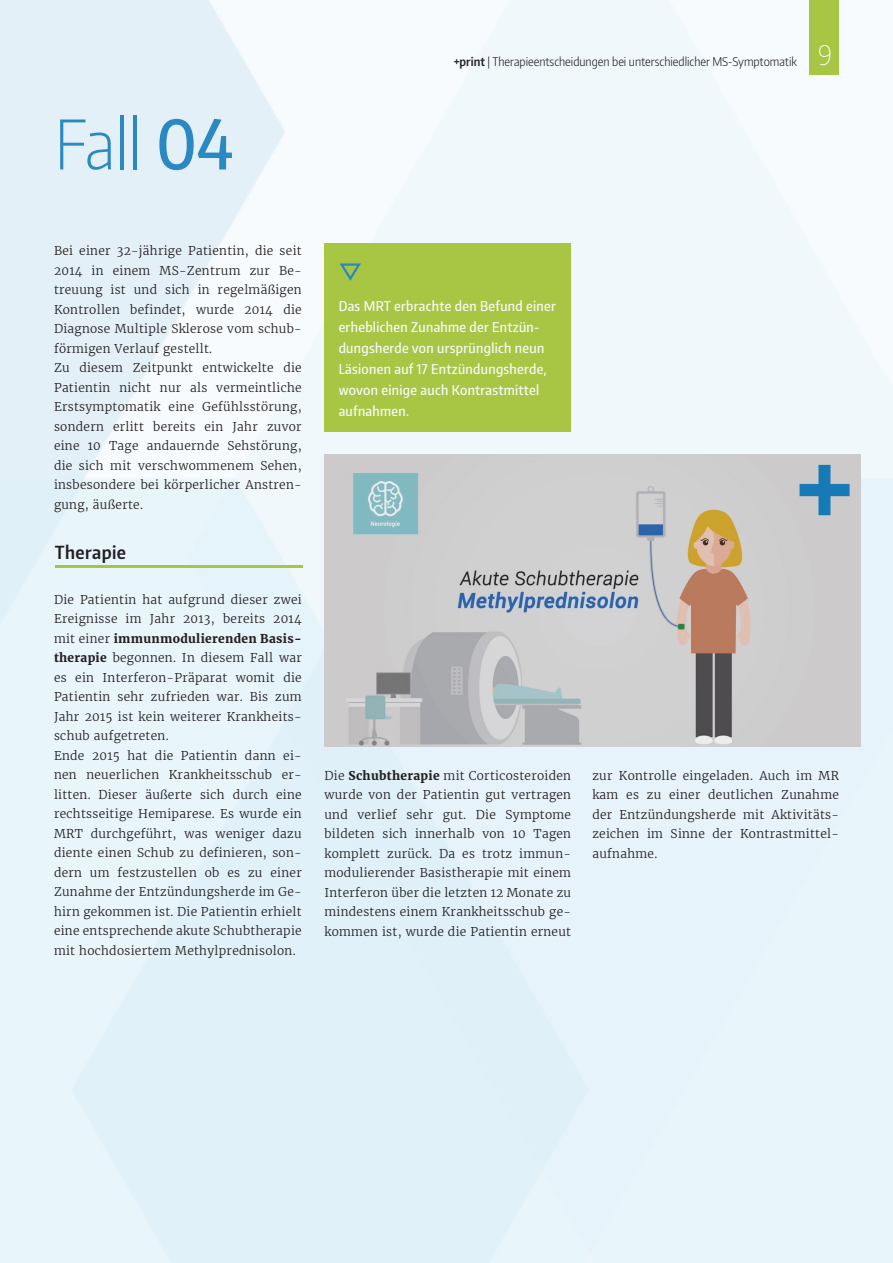
<style>
.page{position:relative;width:893px;height:1263px;background:#fff}
.page>*{position:absolute;margin:0;border:0;box-sizing:border-box;transform-origin:0 0}
.t1{font:200 67.5px "Encode Sans Condensed";color:#2a89c3}
.t2{font:100 27px "Encode Sans Condensed";color:#fff}
.t3{font:600 18px "Encode Sans Condensed";letter-spacing:.025em;color:#231f20}
.t4{font:500 13.5px/21px "Encode Sans Condensed";letter-spacing:.025em;color:#f8fcfc}
.t5{font:300 12px/19.5px "Merriweather";letter-spacing:.025em;color:#231f20}
.t6{font:300 12px "Encode Sans Condensed";color:#231f20}
.s1{font-weight:500}
.s2{font-weight:600}
.s3{font-weight:700}
</style>
<div class="page">
<img style="left:0;top:0;width:893px;height:1263px">
<div style="left:810px;top:0;width:29px;height:74px;background:#a7c643"></div>
<hr style="left:55px;top:565px;width:247px;height:3px;background:#a7c643">
<img style="left:324px;top:454px;width:536px;height:292px">
<svg style="left:799px;top:465px;width:51px;height:50px"></svg>
<div style="left:324px;top:244px;width:247px;height:188px;background:#a7c643"></div>
<svg style="left:339px;top:263px;width:22px;height:18px"></svg>
<h1 class="t1" style="left:54px;top:100px;width:181px">Fall <span class="s1">04</span></h1>
<p class="t6" style="left:454px;top:54px;width:345px"><span class="s2">+print</span> | Therapieentscheidungen bei unterschiedlicher MS-Symptomatik</p>
<h2 class="t2" style="left:818px;top:37px;width:15px">9</h2>
<p class="t5" style="left:54px;top:241px;width:249px">Bei einer 32-jährige Patientin, die seit 2014 in einem MS-Zentrum zur Be&shy;treuung ist und sich in regelmäßigen Kontrollen befindet, wurde 2014 die Diagnose Multiple Sklerose vom schub&shy;förmigen Verlauf gestellt.<br>Zu diesem Zeitpunkt entwickelte die Patientin nicht nur als vermeintliche Erstsymptomatik eine Gefühlsstörung, sondern erlitt bereits ein Jahr zuvor eine 10 Tage andauernde Sehstörung, die sich mit verschwommenem Sehen, insbesondere bei körperlicher Anstren&shy;gung, äußerte.</p>
<h3 class="t3" style="left:55px;top:540px;width:73px">Therapie</h3>
<p class="t5" style="left:54px;top:590px;width:249px">Die Patientin hat aufgrund dieser zwei Ereignisse im Jahr 2013, bereits 2014 mit einer <span class="s3">immunmodulierenden Basis&shy;therapie</span> begonnen. In diesem Fall war es ein Interferon-Präparat womit die Patientin sehr zufrieden war. Bis zum Jahr 2015 ist kein weiterer Krankheits&shy;schub aufgetreten.<br>Ende 2015 hat die Patientin dann ei&shy;nen neuerlichen Krankheitsschub er&shy;litten. Dieser äußerte sich durch eine rechtsseitige Hemiparese. Es wurde ein MRT durchgeführt, was weniger dazu diente einen Schub zu definieren, son&shy;dern um festzustellen ob es zu einer Zunahme der Entzündungsherde im Ge&shy;hirn gekommen ist. Die Patientin erhielt eine entsprechende akute Schubtherapie mit hochdosiertem Methylprednisolon.</p>
<p class="t4" style="left:339px;top:295px;width:219px">Das MRT erbrachte den Befund einer erheblichen Zunahme der Entzün&shy;dungsherde von ursprünglich neun<br>Läsionen auf 17 Entzündungsherde, wovon einige auch Kontrastmittel aufnahmen.</p>
<p class="t5" style="left:324px;top:765px;width:248px;text-align:justify">Die <span class="s3">Schubtherapie</span> mit Corticosteroiden wurde von der Patientin gut vertragen und verlief sehr gut. Die Symptome bildeten sich innerhalb von 10 Tagen komplett zurück. Da es trotz immun&shy;modulierender Basistherapie mit einem Interferon über die letzten 12 Monate zu mindestens einem Krankheitsschub ge&shy;kommen ist, wurde die Patientin erneut</p>
<p class="t5" style="left:592px;top:765px;width:248px;text-align:justify">zur Kontrolle eingeladen. Auch im MR kam es zu einer deutlichen Zunahme der Entzündungsherde mit Aktivitäts&shy;zeichen im Sinne der Kontrastmittel&shy;aufnahme.</p>
</div>
